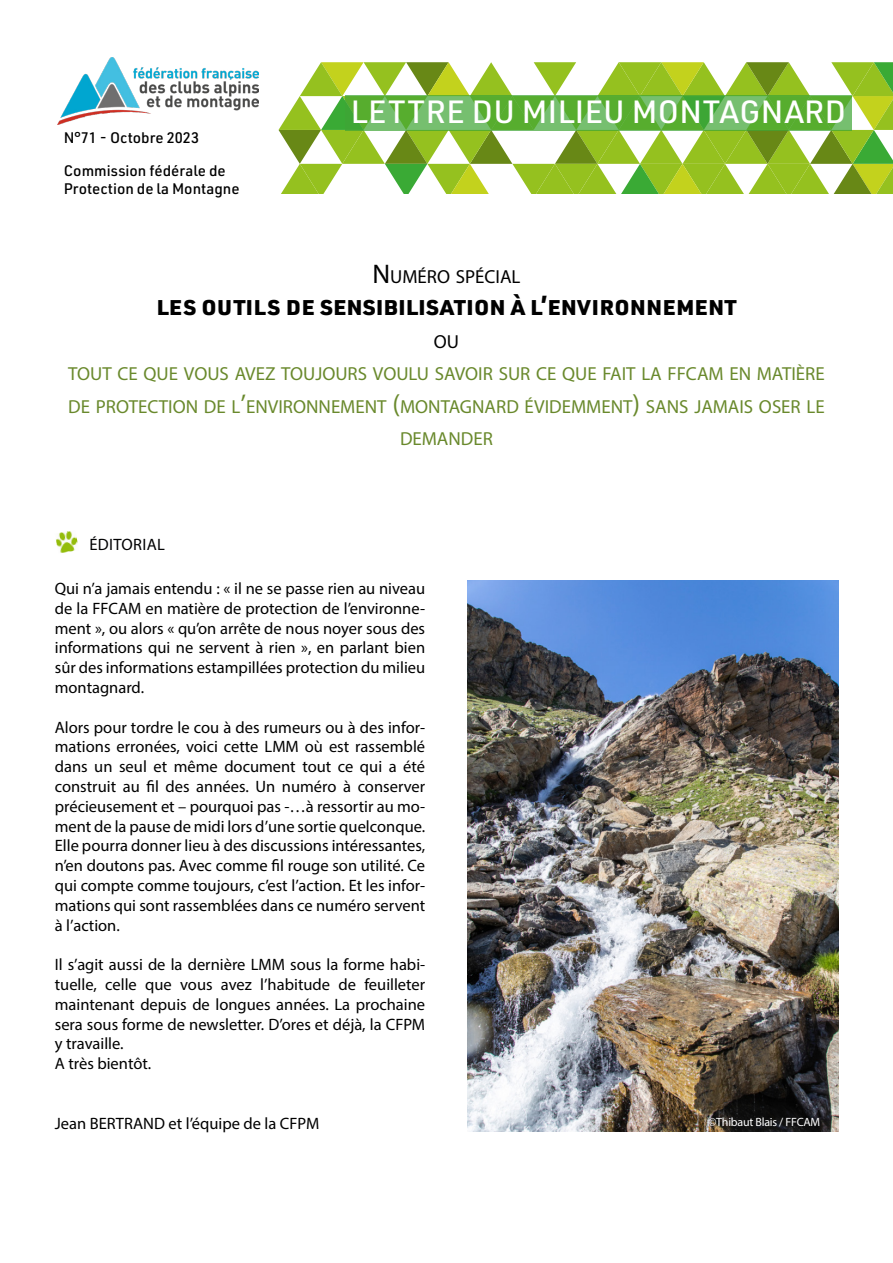
<style>
.page{position:relative;width:893px;height:1263px;background:#fff}
.page>*{position:absolute;margin:0;border:0;box-sizing:border-box;transform-origin:0 0}
.t1{font:500 31.5px "URWDIN";letter-spacing:.01em;color:#fff}
.t2{font:700 27px "URWDIN";color:#000}
.t3{font:18.9px/32.4px "Myriad Pro";color:#69892c;text-align:center}
.t4{font:18.9px "Myriad Pro";color:#000}
.t5{font:16.5px/19.8px "Myriad Pro";color:#000;text-align:justify}
.t6{font:16.5px "Myriad Pro";letter-spacing:.02em;color:#020203}
.t7{font:500 15px/18px "URWDIN";color:#000}
.t8{font:12px "Myriad Pro";letter-spacing:-.02em;color:#fff}
.s1{font-size:27px}
</style>
<div class="page">
<svg style="left:279px;top:62px;width:614px;height:132px"></svg>
<svg style="left:345px;top:95px;width:507px;height:36px;background:#62b348"></svg>
<img style="left:58px;top:57px;width:201px;height:68px">
<img style="left:56px;top:531px;width:22px;height:22px">
<img style="left:468px;top:580px;width:371px;height:552px">
<p class="t7" style="left:64px;top:128px;width:137px">N°71 - Octobre 2023</p>
<p class="t7" style="left:64px;top:161px;width:177px">Commission fédérale de<br>Protection de la Montagne</p>
<h1 class="t1" style="left:351px;top:91px;width:497px">LETTRE DU MILIEU MONTAGNARD</h1>
<p class="t4" style="left:372px;top:265px;width:150px"><span class="s1">N</span>UMÉRO SPÉCIAL</p>
<h2 class="t2" style="left:156px;top:287px;width:582px">les outils de sensibilisation à l’environnement</h2>
<p class="t4" style="left:434px;top:330px;width:27px">OU</p>
<p class="t3" style="left:68px;top:357px;width:758px">TOUT CE QUE VOUS AVEZ TOUJOURS VOULU SAVOIR SUR CE QUE FAIT LA FFCAM EN MATIÈRE<br>DE PROTECTION DE L<span class="s1">’</span>ENVIRONN EMENT <span class="s1">(</span>MONTAGNARD ÉVIDEMMENT<span class="s1">)</span> SANS JAMAIS OSER LE<br>DEMANDER</p>
<p class="t6" style="left:89px;top:534px;width:77px">ÉDITORIAL</p>
<p class="t5" style="left:55px;top:578px;width:372px">Qui n’a jamais entendu : « il ne se passe rien au niveau de la FFCAM en matière de protection de l’environne&shy;ment », ou alors « qu’on arrête de nous noyer sous des informations qui ne servent à rien », en parlant bien sûr des informations estampillées protection du milieu montagnard.</p>
<p class="t5" style="left:55px;top:717px;width:372px">Alors pour tordre le cou à des rumeurs ou à des infor&shy;mations erronées, voici cette LMM où est rassemblé dans un seul et même document tout ce qui a été construit au fil des années. Un numéro à conserver précieusement et – pourquoi pas -…à ressortir au mo&shy;ment de la pause de midi lors d’une sortie quelconque.<br>Elle pourra donner lieu à des discussions intéressantes, n’en doutons pas. Avec comme fil rouge son utilité. Ce qui compte comme toujours, c’est l’action. Et les infor&shy;mations qui sont rassemblées dans ce numéro servent à l’action.</p>
<p class="t5" style="left:55px;top:954px;width:372px;text-align:left">Il s’agit aussi de la dernière LMM sous la forme habi&shy;tuelle, celle que vous avez l’habitude de feuilleter maintenant depuis de longues années. La prochaine sera sous forme de newsletter. D’ores et déjà, la CFPM y travaille.<br>A très bientôt.</p>
<p class="t5" style="left:55px;top:1113px;width:266px">Jean BERTRAND et l’équipe de la CFPM</p>
<p class="t8" style="left:708px;top:1114px;width:113px">©Thibaut Blais / FFCAM</p>
</div>
